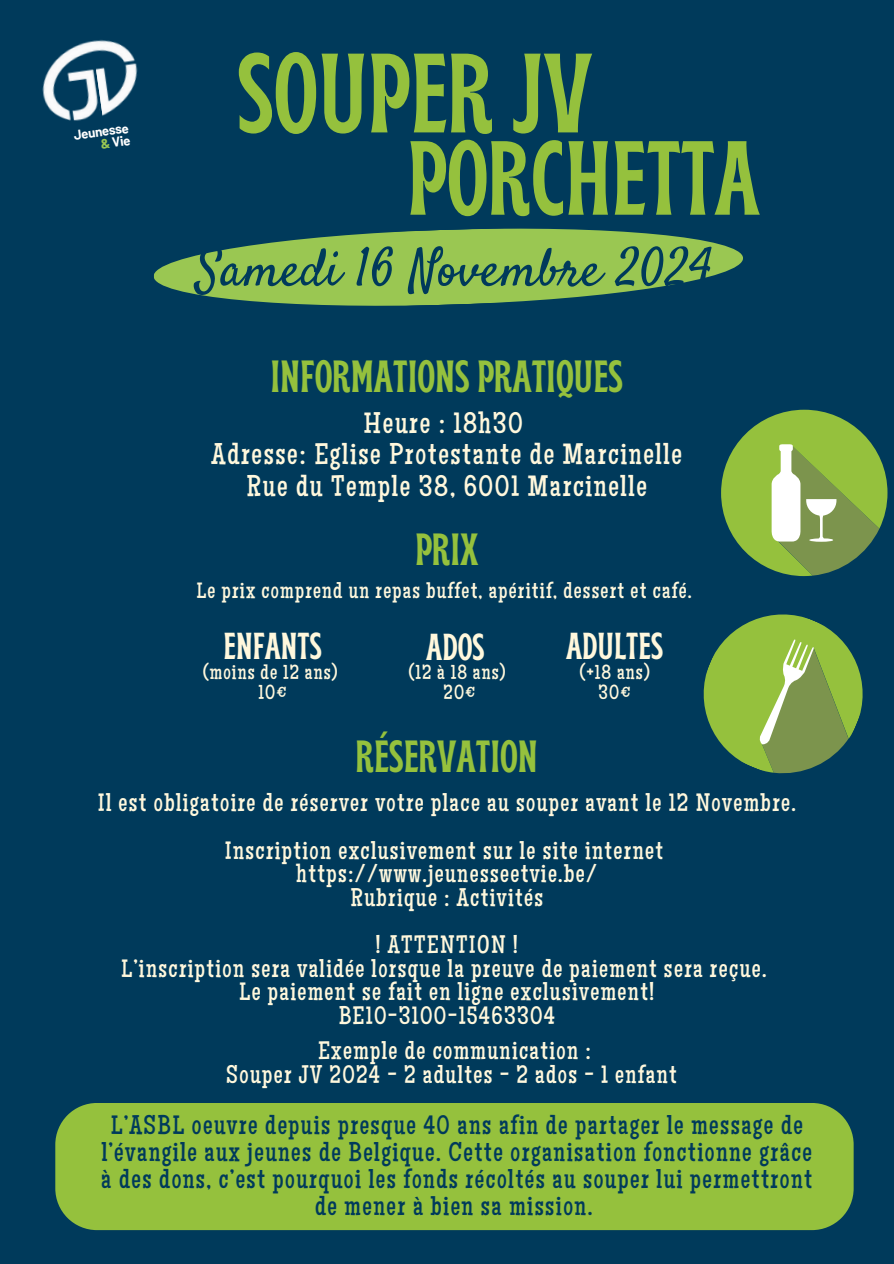
<style>
.page{position:relative;width:894px;height:1264px;background:#fff}
.page>*{position:absolute;margin:0;border:0;box-sizing:border-box;transform-origin:0 0}
.t1{font:700 condensed 112.5px "Brice";color:#95c13d}
.t2{font:700 condensed 105px "Brice";color:#95c13d}
.t3{font:52.5px "Satisfy";color:#003a5b}
.t4{font:700 condensed 45px "Brice";color:#95c13d}
.t5{font:700 condensed 37.5px "Brice";color:#fff8dd}
.t6{font:30px/31.5px "Maiden Orange";letter-spacing:.055em;color:#fff8dd;text-align:center}
.t7{font:27px/27px "Maiden Orange";letter-spacing:.055em;color:#003a5b;text-align:center}
.t8{font:25.5px/23.7px "Maiden Orange";letter-spacing:.055em;color:#fff8dd;text-align:center}
.t9{font:22.5px "Maiden Orange";letter-spacing:.055em;color:#fff8dd}
.t10{font:20.55px "Maiden Orange";letter-spacing:.055em;color:#fff8dd}
.t11{font:700 13.35px "Barlow";color:#fff}
.s1{color:#9ac752}
</style>
<div class="page">
<div style="left:0;top:0;width:893px;height:1263px;background:#003a5b"></div>
<svg style="left:154px;top:228px;width:589px;height:78px;fill:#9ac752"></svg>
<div style="left:55px;top:1103px;width:798px;height:127px;background:#95c13d"></div>
<img style="left:42px;top:40px;width:96px;height:81px">
<svg style="left:93px;top:66px;width:10px;height:51px"></svg>
<svg style="left:721px;top:410px;width:166px;height:166px"></svg>
<svg style="left:703px;top:614px;width:160px;height:160px"></svg>
<h6 class="t11" style="left:73px;top:127px;width:57px;rotate:-8deg">Jeunesse</h6>
<h6 class="t11" style="left:100px;top:136px;width:31px;rotate:-8deg"><span class="s1">&amp;</span> Vie</h6>
<h3 class="t1" style="left:237px;top:48px;width:356px">SOUPER JV</h3>
<p class="t2" style="left:407px;top:136px;width:354px">PORCHETTA</p>
<h2 class="t3" style="left:196px;top:236px;width:518px">Samedi 16 Novembre 2024</h2>
<p class="t4" style="left:270px;top:358px;width:354px">INFORMATIONS PRATIQUES</p>
<p class="t6" style="left:211px;top:411px;width:471px">Heure : 18h30<br>Adresse: Eglise Protestante de Marcinelle<br>Rue du Temple 38, 6001 Marcinelle</p>
<h1 class="t4" style="left:415px;top:531px;width:65px">PRIX</h1>
<p class="t9" style="left:196px;top:582px;width:497px">Le prix comprend un repas buffet, apéritif, dessert et café.</p>
<h5 class="t5" style="left:223px;top:630px;width:100px">ENFANTS</h5>
<h3 class="t5" style="left:426px;top:631px;width:60px">ADOS</h3>
<p class="t5" style="left:566px;top:630px;width:98px">ADULTES</p>
<h4 class="t10" style="left:203px;top:664px;width:136px">(moins de 12 ans)</h4>
<h4 class="t10" style="left:258px;top:685px;width:30px">10€</h4>
<h4 class="t10" style="left:408px;top:664px;width:98px">(12 à 18 ans)</h4>
<p class="t10" style="left:443px;top:685px;width:33px">20€</p>
<p class="t10" style="left:579px;top:664px;width:71px">(+18 ans)</p>
<p class="t10" style="left:598px;top:685px;width:34px">30€</p>
<p class="t4" style="left:355px;top:738px;width:183px">RÉSERVATION</p>
<p class="t8" style="left:98px;top:794px;width:699px">Il est obligatoire de réserver votre place au souper avant le 12 Novembre.</p>
<h1 class="t8" style="left:225px;top:841px;width:439px">Inscription exclusivement sur le site internet https://www.jeunesseetvie.be/<br>Rubrique : Activités</h1>
<p class="t8" style="left:121px;top:936px;width:646px">! ATTENTION !<br>L’inscription sera validée lorsque la preuve de paiement sera reçue.<br>Le paiement se fait en ligne exclusivement!<br>BE10-3100-15463304</p>
<h6 class="t8" style="left:226px;top:1042px;width:452px">Exemple de communication :<br>Souper JV 2024 - 2 adultes - 2 ados - 1 enfant</h6>
<p class="t7" style="left:101px;top:1115px;width:712px">L’ASBL oeuvre depuis presque 40 ans afin de partager le message de l’évangile aux jeunes de Belgique. Cette organisation fonctionne grâce à des dons, c’est pourquoi les fonds récoltés au souper lui permettront de mener à bien sa mission.</p>
</div>
